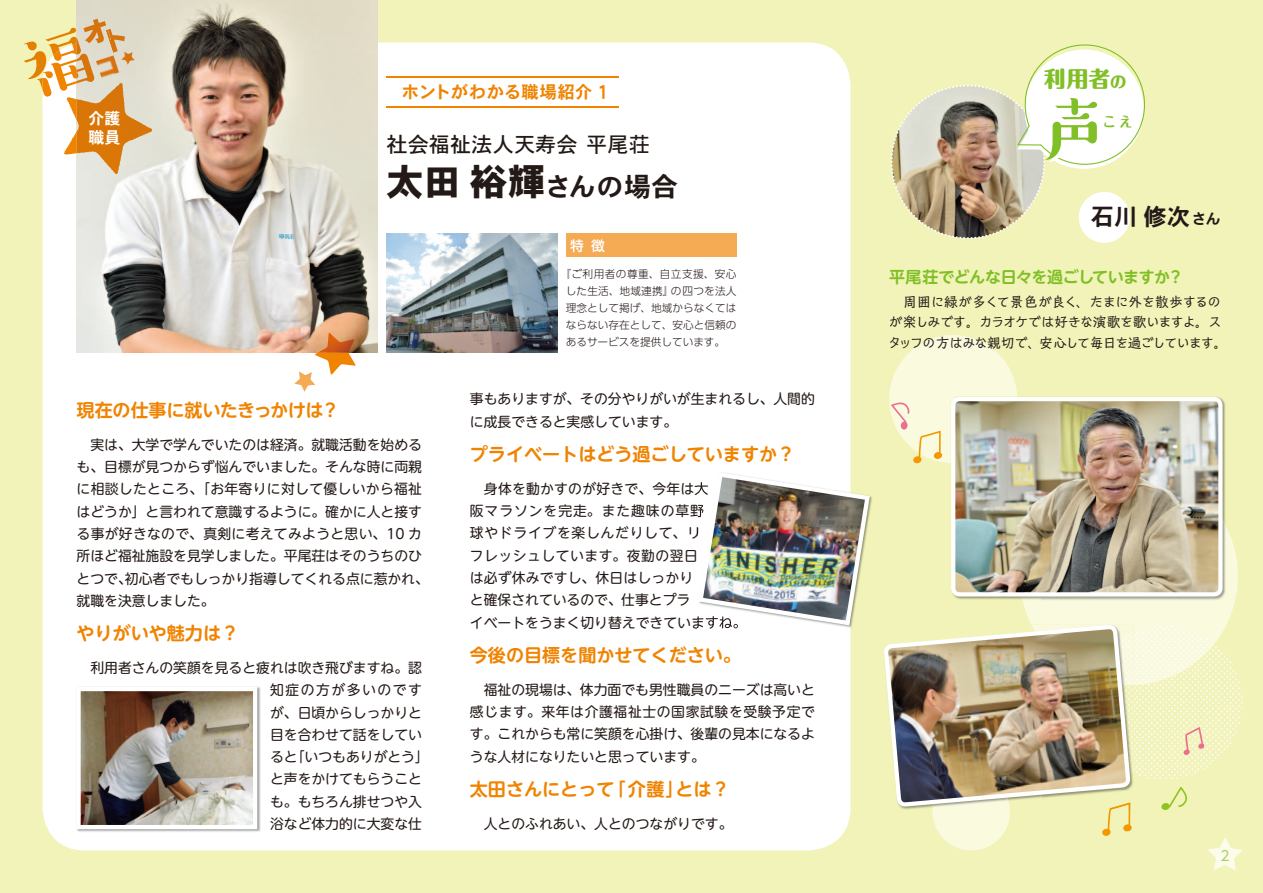
<style>
.page{position:relative;width:1263px;height:893px;background:#f2f3b9}
.page>*{position:absolute;margin:0;border:0;box-sizing:border-box;transform-origin:0 0}
.t1{font:500 72.6px "Suzumushi Std";color:#80bf26}
.t2{font:37.2px "DFHS Gothic Std W9";color:#231916}
.t3{font:26.55px "DFHS Gothic Std W7";letter-spacing:.03em;color:#231916}
.t4{font:23.4px "DFHS Gothic Std W7";color:#231916}
.t5{font:800 21.75px "Maru Fo Pro";color:#80bf26}
.t6{font:21.3px "DFHS Gothic Std W5";color:#231916}
.t7{font:21px "DFHS Gothic Std W7";color:#f08300}
.t8{font:700 18px "UD Shin M Go Pro De";color:#f08300}
.t9{font:700 18px "UD Shin M Go Pro De";letter-spacing:-.025em;color:#f08300}
.t10{font:17.25px "DFHS Gothic Std W7";letter-spacing:.02em;color:#f08300}
.t11{font:700 15.9px "UD Shin M Go Pro De";letter-spacing:-.03em;color:#80bf26}
.t12{font:15.9px/19.2px "DFHS Gothic Std W7";color:#fff}
.t13{font:13.8px/22.4px "UD Shin M Go Pro";color:#231916}
.t14{font:13.8px "Talking Std";letter-spacing:-.07em;color:#231916}
.t15{font:13.8px "UD Shin M Go Pro";letter-spacing:.025em;color:#231916}
.t16{font:13.8px "UD Shin M Go Pro";letter-spacing:.02em;color:#231916}
.t17{font:13.8px "Talking Std";letter-spacing:-.03em;color:#231916}
.t18{font:13.8px "Talking Std";letter-spacing:-.12em;color:#231916}
.t19{font:13.8px "UD Shin M Go Pro";letter-spacing:.11em;color:#231916}
.t20{font:700 13.8px "Maru Fo Pro";color:#80bf26}
.t21{font:500 13.8px "UD Shin M Go Pro";color:#fff}
.t22{font:13.8px "UD Shin Go Pro";color:#a9d05f}
.t23{font:300 10.65px/17px "UD Shin Go Pro";letter-spacing:.005em;color:#231916}
.t24{font:300 10.65px/17px "UD Shin Go Pro";letter-spacing:.045em;color:#231916;text-align:right}
.s1{font-family:"DFHS Gothic Std W9";font-size:37.2px}
.s2{font-size:16.2px}
.s3{font-size:14.85px}
</style>
<div class="page">
<div style="left:43px;top:43px;width:807px;height:807px;background:#fff;border-radius:43px"></div>
<div style="left:1242px;top:594px;width:21px;height:240px;background:#f2f3b9"></div>
<img style="left:884px;top:527px;width:358px;height:343px">
<img style="left:835px;top:472px;width:38px;height:156px">
<img style="left:698px;top:625px;width:40px;height:3px">
<img style="left:698px;top:472px;width:172px;height:153px">
<img style="left:77px;top:686px;width:184px;height:146px">
<img style="left:77px;top:687px;width:180px;height:142px">
<img style="left:1014px;top:467px;width:212px;height:133px">
<img style="left:1042px;top:594px;width:184px;height:6px">
<img style="left:951px;top:397px;width:271px;height:199px">
<hr style="left:386px;top:76px;width:233px;height:1px;background:#f08300">
<hr style="left:386px;top:107px;width:233px;height:1px;background:#f08300">
<svg style="left:891px;top:43px;width:258px;height:196px"></svg>
<div style="left:1079px;top:192px;width:51px;height:51px;background:#fff;border-radius:50%"></div>
<img style="left:386px;top:234px;width:171px;height:118px">
<div style="left:566px;top:234px;width:170px;height:23px;background:#f5aa54"></div>
<img style="left:77px;top:0;width:301px;height:352px">
<img style="left:77px;top:83px;width:75px;height:91px">
<svg style="left:315px;top:352px;width:40px;height:23px"></svg>
<img style="left:318px;top:333px;width:36px;height:19px">
<svg style="left:882px;top:335px;width:135px;height:129px;background:#e8e6c7"></svg>
<img style="left:80px;top:17px;width:29px;height:30px">
<img style="left:108px;top:25px;width:21px;height:28px">
<svg style="left:106px;top:30px;width:5px;height:10px"></svg>
<img style="left:77px;top:54px;width:18px;height:29px">
<svg style="left:24px;top:28px;width:53px;height:127px"></svg>
<img style="left:77px;top:38px;width:5px;height:16px">
<img style="left:294px;top:372px;width:21px;height:20px">
<img style="left:121px;top:52px;width:14px;height:13px">
<p class="t12" style="left:89px;top:108px;width:33px">介護職員</p>
<p class="t10" style="left:402px;top:83px;width:192px">ホントがわかる職場紹介</p>
<h3 class="t7" style="left:597px;top:81px;width:12px">1</h3>
<h3 class="t6" style="left:386px;top:133px;width:265px">社会福祉法人天寿会平尾荘</h3>
<h3 class="t3" style="left:470px;top:172px;width:210px"><span class="s1">裕輝</span>さんの場合</h3>
<h2 class="t2" style="left:386px;top:161px;width:76px">太田</h2>
<p class="t21" style="left:570px;top:234px;width:15px">特</p>
<p class="t21" style="left:591px;top:234px;width:15px">徴</p>
<p class="t24" style="left:560px;top:265px;width:178px">『ご利用者の尊重、自立支援、安心の四つを法人</p>
<p class="t23" style="left:566px;top:282px;width:172px">した生活、地域連携』<br>理念として掲げ、地域からなくてはならない存在として、安心と信頼のあるサービスを提供しています。</p>
<h3 class="t9" style="left:77px;top:396px;width:264px">現在の仕事に就いたきっかけは?</h3>
<p class="t13" style="left:77px;top:432px;width:347px">　実は、大学で学んでいたのは経済。就職活動を始める</p>
<p class="t13" style="left:77px;top:455px;width:347px">も、目標が見つからず悩んでいました。そんな時に両親</p>
<p class="t15" style="left:77px;top:478px;width:347px">に相談したところ、「お年寄りに対して優しいから福祉</p>
<p class="t13" style="left:77px;top:499px;width:347px">はどうか」と言われて意識するように。確かに人と接す</p>
<p class="t16" style="left:77px;top:522px;width:347px">る事が好きなので、真剣に考えてみようと思い、10 カ</p>
<p class="t13" style="left:77px;top:544px;width:347px">所ほど福祉施設を見学しました。平尾荘はそのうちのひ</p>
<p class="t13" style="left:125px;top:566px;width:306px">初心者でもしっかり指導してくれる点に惹かれ、</p>
<p class="t13" style="left:77px;top:566px;width:140px">とつで、<br>就職を決意しました。</p>
<h3 class="t8" style="left:77px;top:619px;width:164px">やりがいや魅力は?</h3>
<p class="t13" style="left:77px;top:656px;width:347px">　利用者さんの笑顔を見ると疲れは吹き飛びますね。認</p>
<p class="t19" style="left:270px;top:679px;width:153px">知症の方が多いのです</p>
<p class="t13" style="left:270px;top:700px;width:154px">が、日頃からしっかりと</p>
<p class="t13" style="left:270px;top:723px;width:154px">目を合わせて話をしてい</p>
<p class="t13" style="left:291px;top:745px;width:140px">「いつもありがとう「</p>
<p class="t13" style="left:270px;top:745px;width:154px">ると<br>と声をかけてもらうことも。もちろん排せつや入浴など体力的に大変な仕</p>
<p class="t13" style="left:470px;top:387px;width:347px">事もありますが、その分やりがいが生まれるし、人間的に成長できると実感しています。</p>
<h3 class="t8" style="left:470px;top:440px;width:327px">プライベートはどう過ごしていますか?</h3>
<p class="t13" style="left:470px;top:477px;width:278px">　身体を動かすのが好きで、今年は大<br>阪マラソンを完走。また趣味の草野<br>球やドライブを楽しんだりして、リ<br>フレッシュしています。夜勤の翌日<br>は必ず休みですし、休日はしっかり<br>と確保されているので、仕事とプラ<br>イベートをうまく切り替えできていますね。</p>
<h3 class="t8" style="left:470px;top:641px;width:273px">今後の目標を聞かせてください。</h3>
<p class="t13" style="left:470px;top:677px;width:347px;text-align:justify">　福祉の現場は、体力面でも男性職員のニーズは高いと感じます。来年は介護福祉士の国家試験を受験予定です。これからも常に笑顔を心掛け、後輩の見本になるような人材になりたいと思っています。</p>
<h3 class="t8" style="left:675px;top:775px;width:56px">とは?</h3>
<h3 class="t8" style="left:607px;top:775px;width:78px">「介護」</h3>
<h3 class="t8" style="left:470px;top:775px;width:146px">太田さんにとって</h3>
<p class="t13" style="left:470px;top:811px;width:264px">　人とのふれあい、人とのつながりです。</p>
<h3 class="t5" style="left:1044px;top:61px;width:84px">利用者<span class="s2">の</span></h3>
<h1 class="t1" style="left:1037px;top:81px;width:74px">声</h1>
<p class="t20" style="left:1102px;top:111px;width:32px">こえ</p>
<h3 class="t4" style="left:1091px;top:204px;width:131px">石川修次<span class="s3">さん</span></h3>
<p class="t11" style="left:889px;top:264px;width:282px">平尾荘でどんな日々を過ごしていますか</p>
<p class="t17" style="left:889px;top:292px;width:334px">　周囲に緑が多くて景色が良く、たまに外を散歩するの</p>
<p class="t14" style="left:889px;top:312px;width:334px">が楽しみです。カラオケでは好きな演歌を歌いますよ。ス</p>
<p class="t18" style="left:1039px;top:332px;width:190px">安心して毎日を過ごしています。</p>
<p class="t11" style="left:1168px;top:264px;width:17px">?</p>
<p class="t14" style="left:888px;top:332px;width:155px">タッフの方はみな親切で、</p>
<p class="t22" style="left:1220px;top:844px;width:11px">2</p>
</div>
